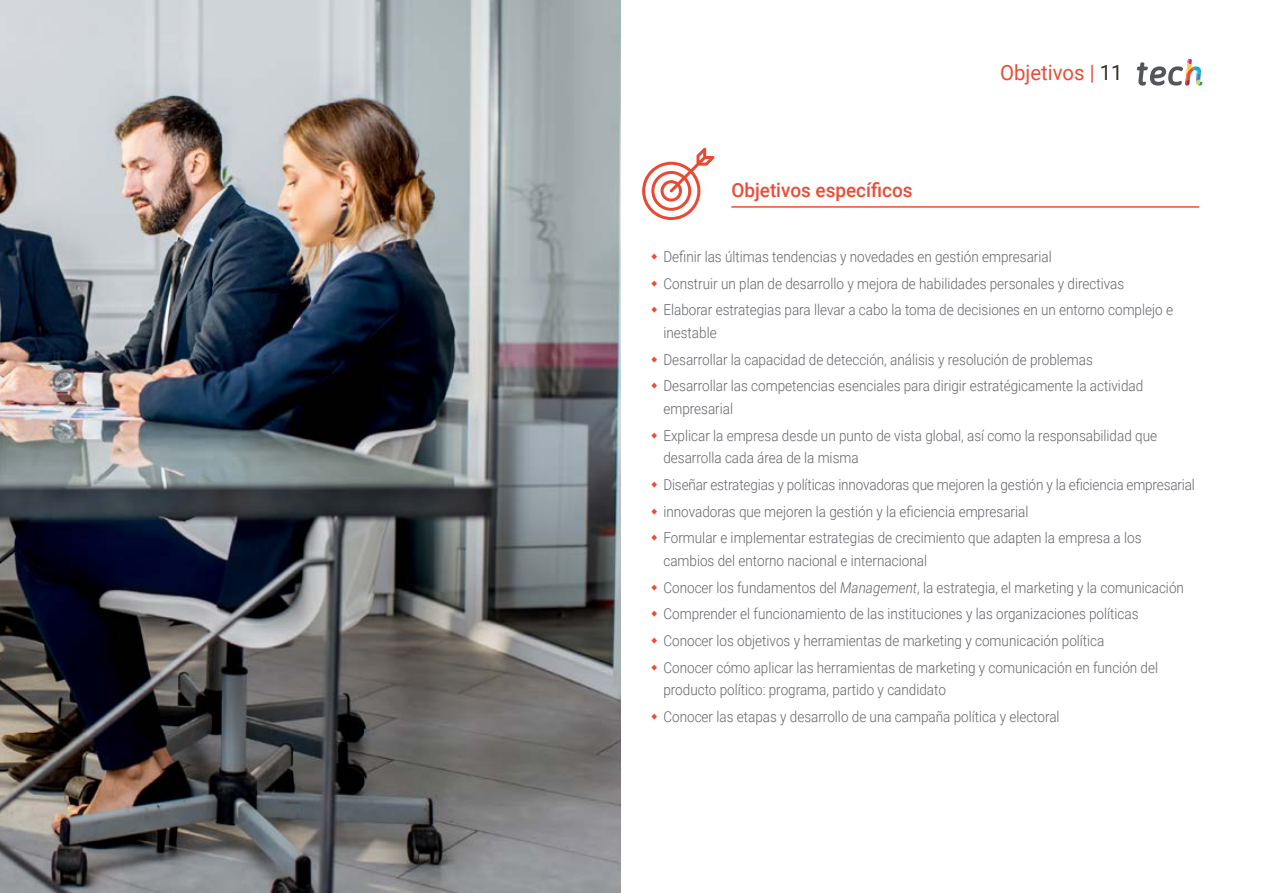
<style>
.page{position:relative;width:1263px;height:893px;background:#fff}
.page>*{position:absolute;margin:0;border:0;box-sizing:border-box;transform-origin:0 0}
.t1{font:21px "Roboto";color:#e94d35}
.t2{font:500 19.5px "Roboto";color:#e94d35}
.t3{font:300 15px/26.7px "Roboto";color:#61646a;scale:.9 1}
.s1{color:#312e20}
.s2{font-style:italic}
</style>
<div class="page">
<svg style="left:642px;top:148px;width:72px;height:72px"></svg>
<hr style="left:731px;top:207px;width:468px;height:1px;background:#e94d35">
<svg style="left:1137px;top:59px;width:65px;height:27px"></svg>
<img style="left:0;top:0;width:621px;height:893px">
<h2 class="t2" style="left:731px;top:176px;width:183px">Objetivos específicos</h2>
<h1 class="t1" style="left:1000px;top:57px;width:124px">Objetivos | <span class="s1">11</span></h1>
<p class="t3" style="left:663px;top:243px;width:568px">Definir las últimas tendencias y novedades en gestión empresarial<br>Construir un plan de desarrollo y mejora de habilidades personales y directivas<br>Elaborar estrategias para llevar a cabo la toma de decisiones en un entorno complejo e</p>
<p class="t3" style="left:663px;top:319px;width:535px">inestable<br>Desarrollar la capacidad de detección, análisis y resolución de problemas<br>Desarrollar las competencias esenciales para dirigir estratégicamente la actividad</p>
<p class="t3" style="left:663px;top:395px;width:550px">empresarial<br>Explicar la empresa desde un punto de vista global, así como la responsabilidad que</p>
<p class="t3" style="left:663px;top:444px;width:592px">desarrolla cada área de la misma<br>Diseñar estrategias y políticas innovadoras que mejoren la gestión y la eficiencia empresarial innovadoras que mejoren la gestión y la eficiencia empresarial<br>Formular e implementar estrategias de crecimiento que adapten la empresa a los</p>
<p class="t3" style="left:663px;top:546px;width:580px">cambios del entorno nacional e internacional<br>Conocer los fundamentos del <span class="s2">Management</span>, la estrategia, el marketing y la comunicación Comprender el funcionamiento de las instituciones y las organizaciones políticas Conocer los objetivos y herramientas de marketing y comunicación política<br>Conocer cómo aplicar las herramientas de marketing y comunicación en función del</p>
<p class="t3" style="left:663px;top:676px;width:442px">producto político: programa, partido y candidato<br>Conocer las etapas y desarrollo de una campaña política y electoral</p>
</div>
